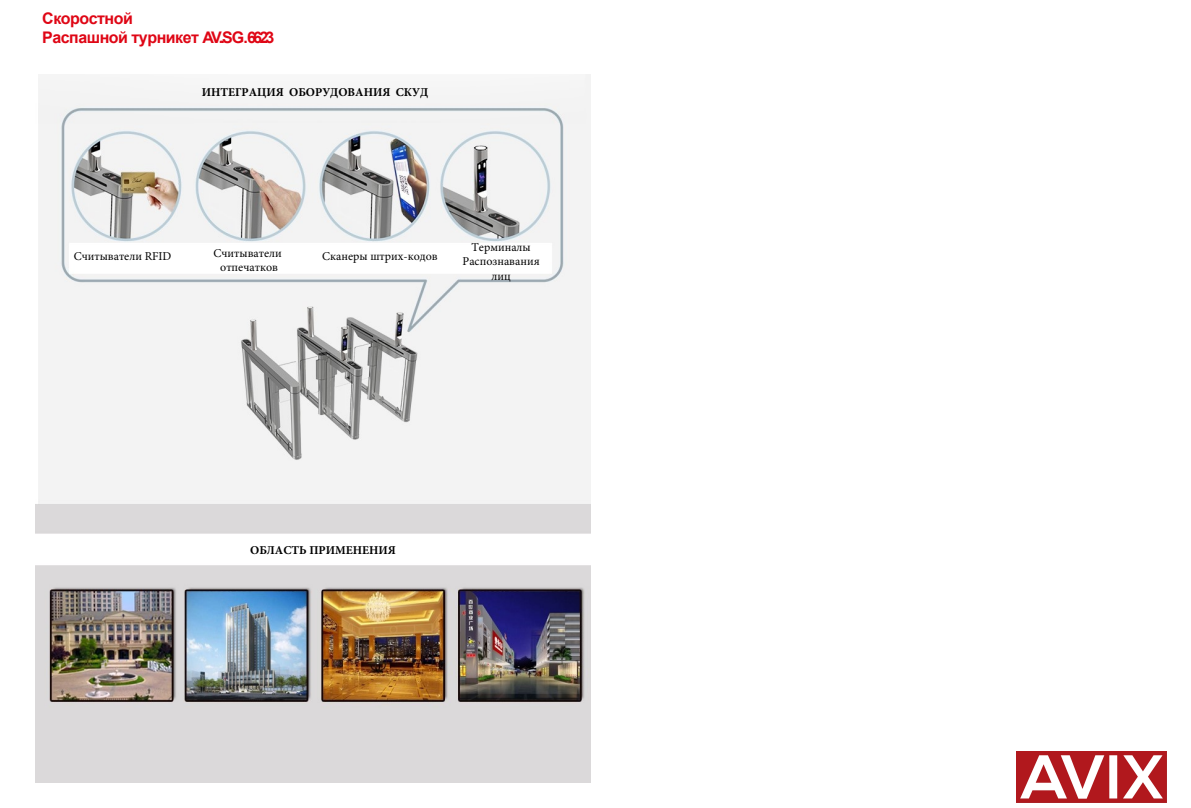
<style>
.page{position:relative;width:1191px;height:808px;background:#fff}
.page>*{position:absolute;margin:0;border:0;box-sizing:border-box;transform-origin:0 0}
.t1{font:700 16px/18.4px "Arial";letter-spacing:-.03em;color:#df0615}
.t2{font:12px/14.4px "Minion Pro";color:#000;text-align:center}
.t3{font:700 12px "Minion Pro";color:#000}
</style>
<div class="page">
<img style="left:35px;top:75px;width:556px;height:707px">
<img style="left:1016px;top:751px;width:150px;height:51px">
<h1 class="t1" style="left:42px;top:10px;width:233px">Скоростной<br>Распашной турникет AV..SG.6623</h1>
<p class="t3" style="left:202px;top:83px;width:228px">ИНТЕГРАЦИЯ ОБОРУДОВАНИЯ СКУД</p>
<p class="t2" style="left:74px;top:249px;width:99px">Считыватели RFID</p>
<p class="t2" style="left:214px;top:246px;width:70px">Считыватели отпечатков</p>
<p class="t2" style="left:322px;top:249px;width:117px">Сканеры штрих-кодов</p>
<p class="t2" style="left:462px;top:240px;width:79px">Терминалы<br>Распознавания лиц</p>
<p class="t3" style="left:250px;top:541px;width:147px">ОБЛАСТЬ ПРИМЕНЕНИЯ</p>
</div>
